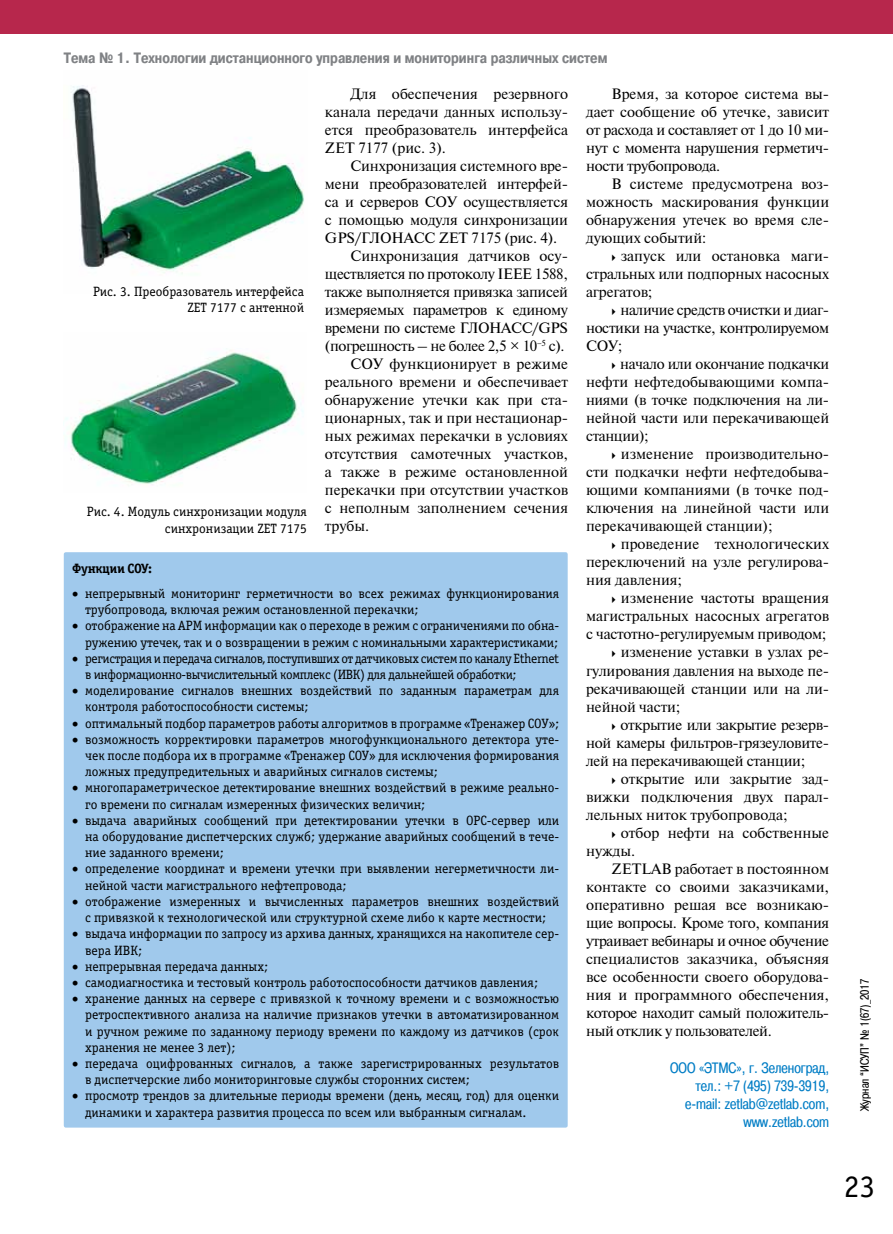
<style>
.page{position:relative;width:893px;height:1234px;background:#fff}
.page>*{position:absolute;margin:0;border:0;box-sizing:border-box;transform-origin:0 0}
.t1{font:31.5px "Officina Serif C";color:#000}
.t2{font:15px/18px "Newton";color:#000;text-align:justify}
.t3{font:15px "Newton";letter-spacing:-.025em;color:#000}
.t4{font:15px "Newton";letter-spacing:-.02em;color:#000}
.t5{font:15px/18px "Pragmatica Cond C";color:#007dc5;text-align:right}
.t6{font:700 15px "Pragmatica Cond C";color:#808285}
.t7{font:13.5px/16.2px "Officina Serif C";color:#000}
.t8{font:13.5px/16.2px "Officina Serif C";letter-spacing:-.025em;color:#000}
.t9{font:700 13.5px "Officina Serif C";letter-spacing:-.025em;color:#000}
.t10{font:12px "Pragmatica Cond C";color:#000}
</style>
<div class="page">
<div style="left:0;top:0;width:893px;height:34px;background:#b7274c"></div>
<img style="left:71px;top:85px;width:234px;height:189px">
<img style="left:65px;top:350px;width:239px;height:135px">
<div style="left:64px;top:552px;width:504px;height:575px;background:#a0c9ec;border-radius:2px"></div>
<p class="t6" style="left:64px;top:50px;width:545px">Тема № 1. Технологии дистанционного управления и мониторинга различных систем</p>
<p class="t2" style="left:325px;top:84px;width:245px;text-indent:26px">Для обеспечения резервного канала передачи данных использу&shy;ется преобразователь интерфейса ZET 7177 (рис. 3).</p>
<p class="t2" style="left:350px;top:156px;width:219px">Синхронизация системного вре-</p>
<p class="t2" style="left:325px;top:174px;width:245px">мени преобразователей интерфей-</p>
<p class="t2" style="left:325px;top:192px;width:245px">са и серверов СОУ осуществляется</p>
<p class="t2" style="left:325px;top:210px;width:245px">с помощью модуля синхронизации</p>
<p class="t2" style="left:325px;top:228px;width:234px">GPS/ГЛОНАСС ZET 7175 (рис. 4).</p>
<p class="t2" style="left:350px;top:246px;width:219px">Синхронизация датчиков осу-</p>
<p class="t3" style="left:325px;top:263px;width:245px">ществляется по протоколу IEEE 1588,</p>
<p class="t3" style="left:325px;top:281px;width:245px">также выполняется привязка записей</p>
<p class="t3" style="left:325px;top:299px;width:245px">измеряемых параметров к единому</p>
<p class="t3" style="left:325px;top:317px;width:245px">времени по системе ГЛОНАСС/GPS</p>
<p class="t3" style="left:325px;top:335px;width:241px">(погрешность – не более 2,5 × 10<sup>–5</sup> с).</p>
<p class="t2" style="left:350px;top:354px;width:219px">СОУ функционирует в режиме</p>
<p class="t2" style="left:325px;top:372px;width:245px">реального времени и обеспечивает</p>
<p class="t2" style="left:325px;top:390px;width:245px">обнаружение утечки как при ста-</p>
<p class="t2" style="left:325px;top:408px;width:245px">ционарных, так и при нестационар-</p>
<p class="t2" style="left:325px;top:426px;width:245px">ных режимах перекачки в условиях</p>
<p class="t2" style="left:325px;top:444px;width:245px">отсутствия самотечных участков,</p>
<p class="t2" style="left:325px;top:462px;width:245px">а также в режиме остановленной</p>
<p class="t2" style="left:325px;top:480px;width:245px">перекачки при отсутствии участков</p>
<p class="t2" style="left:325px;top:498px;width:245px">с неполным заполнением сечения</p>
<p class="t2" style="left:325px;top:516px;width:46px">трубы.</p>
<p class="t2" style="left:586px;top:84px;width:245px;text-indent:26px">Время, за которое система вы&shy;дает сообщение об утечке, зависит от расхода и составляет от 1 до 10 ми&shy;нут с момента нарушения герметич&shy;ности трубопровода.</p>
<p class="t2" style="left:586px;top:174px;width:245px;text-indent:26px">В системе предусмотрена воз&shy;можность маскирования функции обнаружения утечек во время сле&shy;дующих событий:</p>
<p class="t2" style="left:586px;top:246px;width:245px;text-indent:35px">запуск или остановка маги&shy;стральных или подпорных насосных агрегатов;</p>
<p class="t2" style="left:586px;top:300px;width:245px;text-indent:34px">наличие средств очистки и диаг&shy;ностики на участке, контролируемом СОУ;</p>
<p class="t2" style="left:586px;top:354px;width:245px;text-indent:34px">начало или окончание подкачки нефти нефтедобывающими компа&shy;ниями (в точке подключения на ли&shy;нейной части или перекачивающей станции);</p>
<p class="t2" style="left:586px;top:444px;width:245px;text-indent:35px">изменение производительно&shy;сти подкачки нефти нефтедобыва&shy;ющими компаниями (в точке под&shy;ключения на линейной части или перекачивающей станции);</p>
<p class="t2" style="left:586px;top:534px;width:245px;text-indent:35px">проведение технологических переключений на узле регулирова&shy;ния давления;</p>
<p class="t2" style="left:621px;top:588px;width:210px">изменение частоты вращения</p>
<p class="t2" style="left:586px;top:606px;width:245px">магистральных насосных агрегатов</p>
<p class="t4" style="left:586px;top:623px;width:242px">с частотно-регулируемым приводом;</p>
<p class="t2" style="left:621px;top:642px;width:210px">изменение уставки в узлах ре-</p>
<p class="t2" style="left:586px;top:660px;width:245px">гулирования давления на выходе пе-</p>
<p class="t2" style="left:586px;top:678px;width:245px">рекачивающей станции или на ли-</p>
<p class="t2" style="left:586px;top:696px;width:96px">нейной части;</p>
<p class="t4" style="left:620px;top:713px;width:210px">открытие или закрытие резерв-</p>
<p class="t4" style="left:586px;top:731px;width:245px">ной камеры фильтров‑грязеуловите-</p>
<p class="t4" style="left:586px;top:749px;width:221px">лей на перекачивающей станции;</p>
<p class="t2" style="left:621px;top:768px;width:210px">открытие или закрытие зад-</p>
<p class="t2" style="left:586px;top:786px;width:245px">вижки подключения двух парал-</p>
<p class="t2" style="left:586px;top:804px;width:203px">лельных ниток трубопровода;</p>
<p class="t2" style="left:621px;top:822px;width:210px">отбор нефти на собственные</p>
<p class="t2" style="left:586px;top:840px;width:51px">нужды.</p>
<p class="t2" style="left:612px;top:858px;width:219px">ZETLAB работает в постоянном</p>
<p class="t2" style="left:586px;top:876px;width:245px">контакте со своими заказчиками,</p>
<p class="t2" style="left:586px;top:894px;width:245px">оперативно решая все возникаю-</p>
<p class="t3" style="left:586px;top:911px;width:245px">щие вопросы. Кроме того, компания</p>
<p class="t3" style="left:586px;top:929px;width:245px">утраивает вебинары и очное обучение</p>
<p class="t2" style="left:586px;top:948px;width:245px">специалистов заказчика, объясняя</p>
<p class="t2" style="left:586px;top:966px;width:245px">все особенности своего оборудова-</p>
<p class="t2" style="left:586px;top:984px;width:245px">ния и программного обеспечения,</p>
<p class="t3" style="left:586px;top:1001px;width:245px">которое находит самый положитель-</p>
<p class="t3" style="left:586px;top:1019px;width:187px">ный отклик у пользователей.</p>
<p class="t7" style="left:93px;top:283px;width:213px;text-align:right">Рис. 3. Преобразователь интерфейса<br>ZET 7177 с антенной</p>
<p class="t7" style="left:87px;top:504px;width:222px;text-align:right">Рис. 4. Модуль синхронизации модуля синхронизации ZET 7175</p>
<p class="t9" style="left:72px;top:561px;width:81px">Функции СОУ:</p>
<p class="t7" style="left:85px;top:585px;width:476px;text-indent:-13px">• непрерывный мониторинг герметичности во всех режимах функционирования трубопровода, включая режим остановленной перекачки;</p>
<p class="t7" style="left:72px;top:617px;width:488px;text-align:right">• отображение на АРМ информации как о переходе в режим с ограничениями по обна‑ ружению утечек, так и о возвращении в режим с номинальными характеристиками;</p>
<p class="t8" style="left:85px;top:650px;width:476px;text-indent:-13px">• регистрация и передача сигналов, поступивших от датчиковых систем по каналу Ethernet в информационно-вычислительный комплекс (ИВК) для дальнейшей обработки;</p>
<p class="t7" style="left:85px;top:682px;width:476px;text-indent:-13px">• моделирование сигналов внешних воздействий по заданным параметрам для контроля работоспособности системы;</p>
<p class="t7" style="left:72px;top:715px;width:488px">• оптимальный подбор параметров работы алгоритмов в программе «Тренажер СОУ»;</p>
<p class="t7" style="left:85px;top:731px;width:476px;text-align:justify;text-indent:-13px">• возможность корректировки параметров многофункционального детектора уте‑ чек после подбора их в программе «Тренажер СОУ» для исключения формирования ложных предупредительных и аварийных сигналов системы;</p>
<p class="t7" style="left:85px;top:779px;width:476px;text-indent:-13px">• многопараметрическое детектирование внешних воздействий в режиме реально‑ го времени по сигналам измеренных физических величин;</p>
<p class="t7" style="left:85px;top:812px;width:476px;text-align:justify;text-indent:-13px">• выдача аварийных сообщений при детектировании утечки в ОРС-сервер или на оборудование диспетчерских служб; удержание аварийных сообщений в тече‑ ние заданного времени;</p>
<p class="t7" style="left:85px;top:860px;width:476px;text-indent:-13px">• определение координат и времени утечки при выявлении негерметичности ли‑ нейной части магистрального нефтепровода;</p>
<p class="t7" style="left:72px;top:893px;width:488px;text-align:center">• отображение измеренных и вычисленных параметров внешних воздействий с привязкой к технологической или структурной схеме либо к карте местности;</p>
<p class="t7" style="left:85px;top:925px;width:476px;text-indent:-13px">• выдача информации по запросу из архива данных, хранящихся на накопителе сер‑ вера ИВК;</p>
<p class="t7" style="left:72px;top:958px;width:197px">• непрерывная передача данных;</p>
<p class="t7" style="left:72px;top:974px;width:467px">• самодиагностика и тестовый контроль работоспособности датчиков давления;</p>
<p class="t7" style="left:85px;top:990px;width:476px;text-align:justify;text-indent:-13px">• хранение данных на сервере с привязкой к точному времени и с возможностью ретроспективного анализа на наличие признаков утечки в автоматизированном и ручном режиме по заданному периоду времени по каждому из датчиков (срок хранения не менее 3 лет);</p>
<p class="t7" style="left:85px;top:1055px;width:476px;text-indent:-13px">• передача оцифрованных сигналов, а также зарегистрированных результатов в диспетчерские либо мониторинговые службы сторонних систем;</p>
<p class="t7" style="left:85px;top:1087px;width:476px;text-indent:-13px">• просмотр трендов за длительные периоды времени (день, месяц, год) для оценки динамики и характера развития процесса по всем или выбранным сигналам.</p>
<p class="t5" style="left:670px;top:1058px;width:161px">ООО «ЭТМС», г. Зеленоград, тел.: +7 (495) 739‑3919, e‑mail: zetlab@zetlab.com, www.zetlab.com</p>
<p class="t10" style="left:858px;top:1110px;width:134px;rotate:-90deg">Журнал “ИСУП” № 1(67)_2017</p>
<h1 class="t1" style="left:844px;top:1168px;width:33px">23</h1>
</div>
